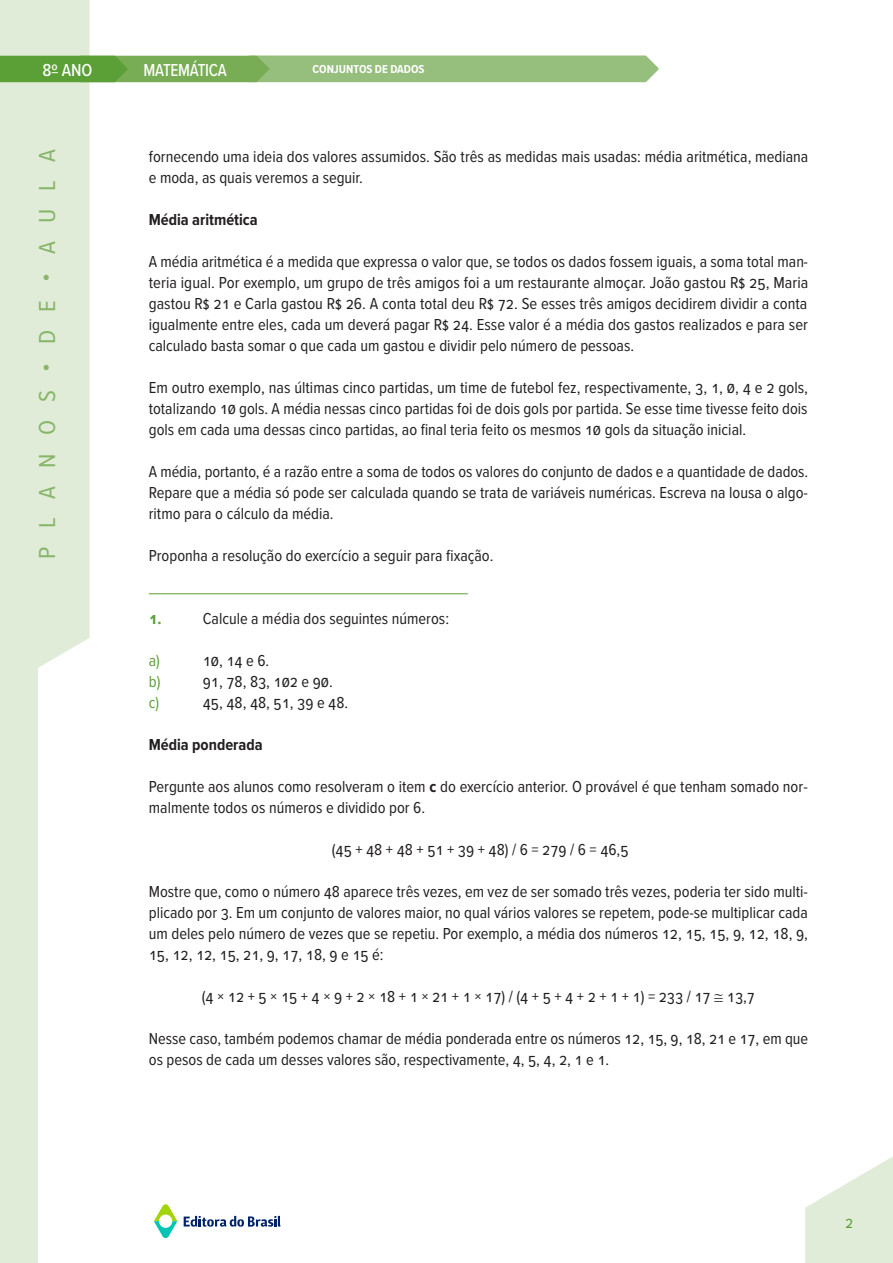
<style>
.page{position:relative;width:893px;height:1263px;background:#fff}
.page>*{position:absolute;margin:0;border:0;box-sizing:border-box;transform-origin:0 0}
.t1{font:24px "Proxima Nova Cond";letter-spacing:.73em;color:#87b569;scale:1.05 1}
.t2{font:500 18px "Proxima Nova Cond";letter-spacing:-.015em;color:#fff;scale:.95 1}
.t3{font:500 18px "Proxima Nova Cond";letter-spacing:-.015em;color:#fff}
.Corpo{font:16.5px/21px "Proxima Nova Cond";color:#231f20;text-align:justify}
.Des-TOPICO{font:700 16.5px "Proxima Nova Cond";color:#231f20}
.t4{font:16.5px "Proxima Nova Cond";color:#5b9f37}
.t5{font:700 16.5px "Proxima Nova Cond";color:#5b9f37}
.t6{font:700 12px "Proxima Nova Cond";color:#fff}
.s1{font-weight:700}
</style>
<div class="page">
<div style="left:38px;top:0;width:52px;height:668px;background:#e0ecd8"></div>
<svg style="left:805px;top:1156px;width:88px;height:107px"></svg>
<div style="left:0;top:0;width:38px;height:1263px;background:#e0ecd8"></div>
<svg style="left:154px;top:1204px;width:23px;height:34px"></svg>
<svg style="left:184px;top:1216px;width:97px;height:11px"></svg>
<svg style="left:0;top:56px;width:659px;height:26px;background:#85b568"></svg>
<hr style="left:149px;top:593px;width:319px;height:1px;background:#5b9f37">
<p class="t3" style="left:43px;top:59px;width:52px">8º ANO</p>
<p class="t2" style="left:144px;top:59px;width:89px">MATEMÁTICA</p>
<p class="t6" style="left:313px;top:62px;width:113px">conjuntos de dados</p>
<h1 class="t1" style="left:33px;top:559px;width:392px;rotate:-90deg">PLANOS•DE•AULA</h1>
<p class="Corpo" style="left:149px;top:146px;width:661px">fornecendo uma ideia dos valores assumidos. São três as medidas mais usadas: média aritmética, mediana e moda, as quais veremos a seguir.</p>
<p class="Des-TOPICO" style="left:149px;top:210px;width:110px">Média aritmética</p>
<p class="Corpo" style="left:149px;top:251px;width:661px">A média aritmética é a medida que expressa o valor que, se todos os dados fossem iguais, a soma total man&shy;teria igual. Por exemplo, um grupo de três amigos foi a um restaurante almoçar. João gastou R$ 25, Maria gastou R$ 21 e Carla gastou R$ 26. A conta total deu R$ 72. Se esses três amigos decidirem dividir a conta igualmente entre eles, cada um deverá pagar R$ 24. Esse valor é a média dos gastos realizados e para ser calculado basta somar o que cada um gastou e dividir pelo número de pessoas.</p>
<p class="Corpo" style="left:149px;top:377px;width:661px">Em outro exemplo, nas últimas cinco partidas, um time de futebol fez, respectivamente, 3, 1, 0, 4 e 2 gols, totalizando 10 gols. A média nessas cinco partidas foi de dois gols por partida. Se esse time tivesse feito dois gols em cada uma dessas cinco partidas, ao final teria feito os mesmos 10 gols da situação inicial.</p>
<p class="Corpo" style="left:149px;top:461px;width:661px">A média, portanto, é a razão entre a soma de todos os valores do conjunto de dados e a quantidade de dados.<br>Repare que a média só pode ser calculada quando se trata de variáveis numéricas. Escreva na lousa o algo&shy;ritmo para o cálculo da média.</p>
<p class="Corpo" style="left:149px;top:545px;width:346px">Proponha a resolução do exercício a seguir para fixação.</p>
<p class="t5" style="left:149px;top:609px;width:14px">1.</p>
<p class="Corpo" style="left:203px;top:608px;width:248px">Calcule a média dos seguintes números:</p>
<p class="t4" style="left:149px;top:651px;width:13px">a)</p>
<p class="Corpo" style="left:203px;top:650px;width:68px">10, 14 e 6.</p>
<p class="t4" style="left:149px;top:672px;width:13px">b)</p>
<p class="Corpo" style="left:203px;top:671px;width:132px">91, 78, 83, 102 e 90.</p>
<p class="t4" style="left:149px;top:693px;width:12px">c)</p>
<p class="Corpo" style="left:203px;top:692px;width:147px">45, 48, 48, 51, 39 e 48.</p>
<p class="Des-TOPICO" style="left:149px;top:735px;width:115px">Média ponderada</p>
<p class="Corpo" style="left:149px;top:776px;width:661px">Pergunte aos alunos como resolveram o item <span class="s1">c</span> do exercício anterior. O provável é que tenham somado nor&shy;malmente todos os números e dividido por 6.</p>
<p class="Corpo" style="left:332px;top:839px;width:298px">(45 + 48 + 48 + 51 + 39 + 48) / 6 = 279 / 6 = 46,5</p>
<p class="Corpo" style="left:149px;top:881px;width:661px">Mostre que, como o número 48 aparece três vezes, em vez de ser somado três vezes, poderia ter sido multi&shy;plicado por 3. Em um conjunto de valores maior, no qual vários valores se repetem, pode-se multiplicar cada um deles pelo número de vezes que se repetiu. Por exemplo, a média dos números 12, 15, 15, 9, 12, 18, 9, 15, 12, 12, 15, 21, 9, 17, 18, 9 e 15 é:</p>
<p class="Corpo" style="left:202px;top:986px;width:555px">(4 × 12 + 5 × 15 + 4 × 9 + 2 × 18 + 1 × 21 + 1 × 17) / (4 + 5 + 4 + 2 + 1 + 1) = 233 / 17 ≅ 13,7</p>
<p class="Corpo" style="left:149px;top:1028px;width:661px">Nesse caso, também podemos chamar de média ponderada entre os números 12, 15, 9, 18, 21 e 17, em que os pesos de cada um desses valores são, respectivamente, 4, 5, 4, 2, 1 e 1.</p>
<p class="t4" style="left:845px;top:1212px;width:10px">2</p>
</div>
